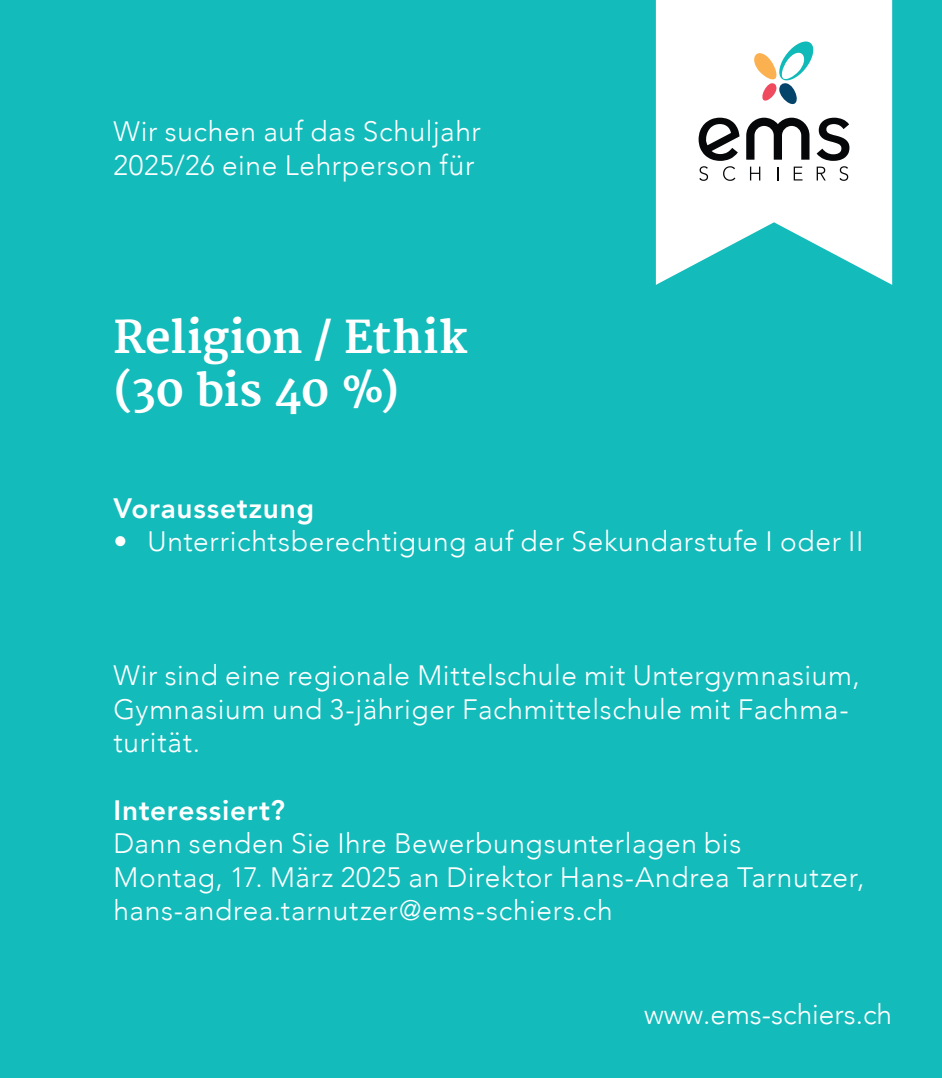
<style>
.page{position:relative;width:942px;height:1078px;background:#fff}
.page>*{position:absolute;margin:0;border:0;box-sizing:border-box;transform-origin:0 0}
.t1{font:700 44px/52.8px "Merriweather";letter-spacing:-.005em;color:#fff}
.t2{font:300 28px/33.6px "Avenir";letter-spacing:.025em;color:#fff}
.t3{font:800 28px "Avenir";letter-spacing:.025em;color:#fff}
.t4{font:300 28px "Avenir";color:#fff}
</style>
<div class="page">
<div style="left:0;top:0;width:941px;height:1077px;background:#13bbbb"></div>
<svg style="left:655px;top:0;width:236px;height:285px;background:#ddf5f5"></svg>
<svg style="left:749px;top:166px;width:11px;height:14px"></svg>
<svg style="left:777px;top:166px;width:1px;height:14px"></svg>
<svg style="left:793px;top:166px;width:9px;height:14px"></svg>
<svg style="left:816px;top:118px;width:33px;height:63px;background:#a2a3a3"></svg>
<svg style="left:698px;top:118px;width:41px;height:63px;background:#a1a1a2"></svg>
<svg style="left:746px;top:118px;width:63px;height:42px;background:#8b8b8c"></svg>
<svg style="left:752px;top:41px;width:61px;height:65px;background:#d1dbd5"></svg>
<p class="t2" style="left:113px;top:115px;width:369px">Wir suchen auf das Schuljahr<br>2025/26 eine Lehrperson für</p>
<h1 class="t1" style="left:113px;top:313px;width:355px">Religion / Ethik (30 bis 40 %)</h1>
<p class="t3" style="left:113px;top:486px;width:202px">Voraussetzung</p>
<p class="t2" style="left:113px;top:524px;width:751px">• Unterrichtsberechtigung auf der Sekundarstufe I oder II</p>
<p class="t2" style="left:113px;top:658px;width:747px">Wir sind eine regionale Mittelschule mit Untergymnasium,<br>Gymnasium und 3-jähriger Fachmittelschule mit Fachma&shy;turität.</p>
<p class="t3" style="left:113px;top:787px;width:173px">Interessiert?</p>
<p class="t2" style="left:113px;top:826px;width:752px">Dann senden Sie Ihre Bewerbungsunterlagen bis<br>Montag, 17. März 2025 an Direktor Hans-Andrea Tarnutzer, hans-andrea.tarnutzer@ems-schiers.ch</p>
<p class="t4" style="left:643px;top:997px;width:249px">www.ems-schiers.ch</p>
</div>
